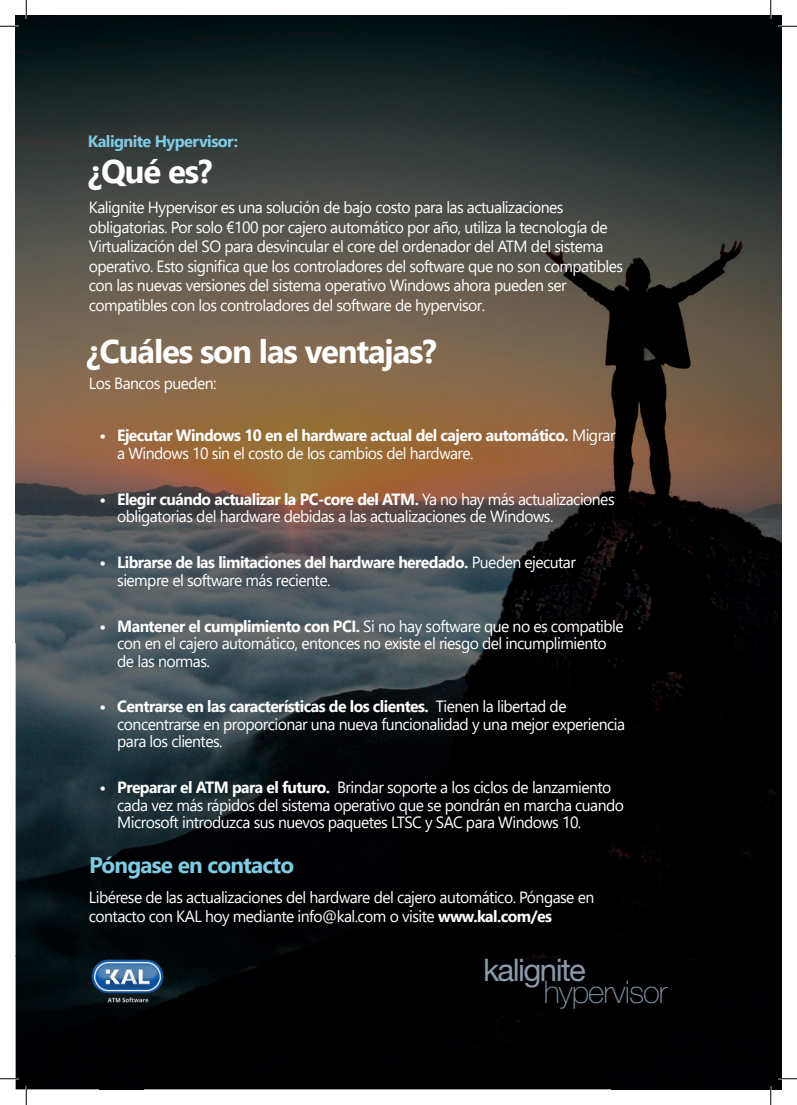
<style>
.page{position:relative;width:797px;height:1105px;background:#fff}
.page>*{position:absolute;margin:0;border:0;box-sizing:border-box;transform-origin:0 0}
.t1{font:700 32.75px "Segoe UI";letter-spacing:-.035em;color:#fff}
.t2{font:100 31.12px "Helvetica Neue LT Std";letter-spacing:-.03em;color:#8393a3}
.t3{font:31.12px "Helvetica Neue LT Std";letter-spacing:-.05em;color:#8b9aab}
.t4{font:700 22.5px "Segoe UI";letter-spacing:-.035em;color:#80cbe4}
.t5{font:16.25px/17.5px "Segoe UI";letter-spacing:-.035em;color:#fff}
.t6{font:700 16.25px/17.5px "Segoe UI";letter-spacing:-.035em;color:#fff}
.t7{font:700 16.25px "Segoe UI";letter-spacing:-.035em;color:#80cbe4}
.s1{font-weight:400}
.s2{font-weight:700}
</style>
<div class="page">
<img style="left:16px;top:16px;width:595px;height:625px">
<img style="left:611px;top:16px;width:170px;height:1073px">
<img style="left:16px;top:641px;width:596px;height:314px">
<img style="left:16px;top:955px;width:84px;height:134px">
<div style="left:143px;top:955px;width:469px;height:134px;background:#000002"></div>
<div style="left:100px;top:1008px;width:43px;height:81px;background:#000002"></div>
<img style="left:80px;top:953px;width:99px;height:55px">
<svg style="left:0;top:25px;width:19px;height:2px"></svg>
<svg style="left:778px;top:25px;width:19px;height:2px"></svg>
<svg style="left:0;top:1078px;width:19px;height:1px"></svg>
<svg style="left:778px;top:1078px;width:19px;height:1px"></svg>
<svg style="left:25px;top:0;width:2px;height:19px"></svg>
<svg style="left:25px;top:1086px;width:2px;height:19px"></svg>
<svg style="left:770px;top:0;width:1px;height:19px"></svg>
<svg style="left:770px;top:1086px;width:1px;height:19px"></svg>
<p class="t7" style="left:88px;top:126px;width:152px">Kalignite Hypervisor:</p>
<h1 class="t1" style="left:88px;top:141px;width:126px">¿Qué es?</h1>
<p class="t5" style="left:89px;top:196px;width:535px;line-height:19.5px">Kalignite Hypervisor es una solución de bajo costo para las actualizaciones obligatorias. Por solo €100 por cajero automático por año, utiliza la tecnología de Virtualización del SO para desvincular el core del ordenador del ATM del sistema operativo. Esto significa que los controladores del software que no son compatibles con las nuevas versiones del sistema operativo Windows ahora pueden ser compatibles con los controladores del software de hypervisor.</p>
<h1 class="t1" style="left:86px;top:321px;width:352px">¿Cuáles son las ventajas?</h1>
<p class="t5" style="left:89px;top:373px;width:129px">Los Bancos pueden:</p>
<p class="t6" style="left:117px;top:426px;width:500px;text-indent:-18px">• Ejecutar Windows 10 en el hardware actual del cajero automático. <span class="s1">Migrar a Windows 10 sin el costo de los cambios del hardware.</span></p>
<p class="t5" style="left:117px;top:489px;width:499px;text-indent:-18px"><span class="s2">• Elegir cuándo actualizar la PC-core del ATM.</span> Ya no hay más actualizaciones obligatorias del hardware debidas a las actualizaciones de Windows.</p>
<p class="t6" style="left:117px;top:552px;width:460px;text-indent:-18px">• Librarse de las limitaciones del hardware heredado. <span class="s1">Pueden ejecutar siempre el software más reciente.</span></p>
<p class="t5" style="left:117px;top:615px;width:508px;text-indent:-18px"><span class="s2">• Mantener el cumplimiento con PCI.</span> Si no hay software que no es compatible con en el cajero automático, entonces no existe el riesgo del incumplimiento de las normas.</p>
<p class="t5" style="left:117px;top:696px;width:509px;text-indent:-18px"><span class="s2">• Centrarse en las características de los clientes.</span> Tienen la libertad de concentrarse en proporcionar una nueva funcionalidad y una mejor experiencia para los clientes.</p>
<p class="t5" style="left:117px;top:777px;width:508px;text-indent:-18px"><span class="s2">• Preparar el ATM para el futuro.</span> Brindar soporte a los ciclos de lanzamiento cada vez más rápidos del sistema operativo que se pondrán en marcha cuando<br>Microsoft introduzca sus nuevos paquetes LTSC y SAC para Windows 10.</p>
<h3 class="t4" style="left:89px;top:844px;width:206px">Póngase en contacto</h3>
<p class="t5" style="left:89px;top:886px;width:507px;line-height:19.5px">Libérese de las actualizaciones del hardware del cajero automático. Póngase en contacto con KAL hoy mediante info@kal.com o visite <span class="s2">www.kal.com/es</span></p>
<h2 class="t3" style="left:483px;top:951px;width:105px">kalignite</h2>
<h2 class="t2" style="left:543px;top:974px;width:125px">hypervisor</h2>
</div>
